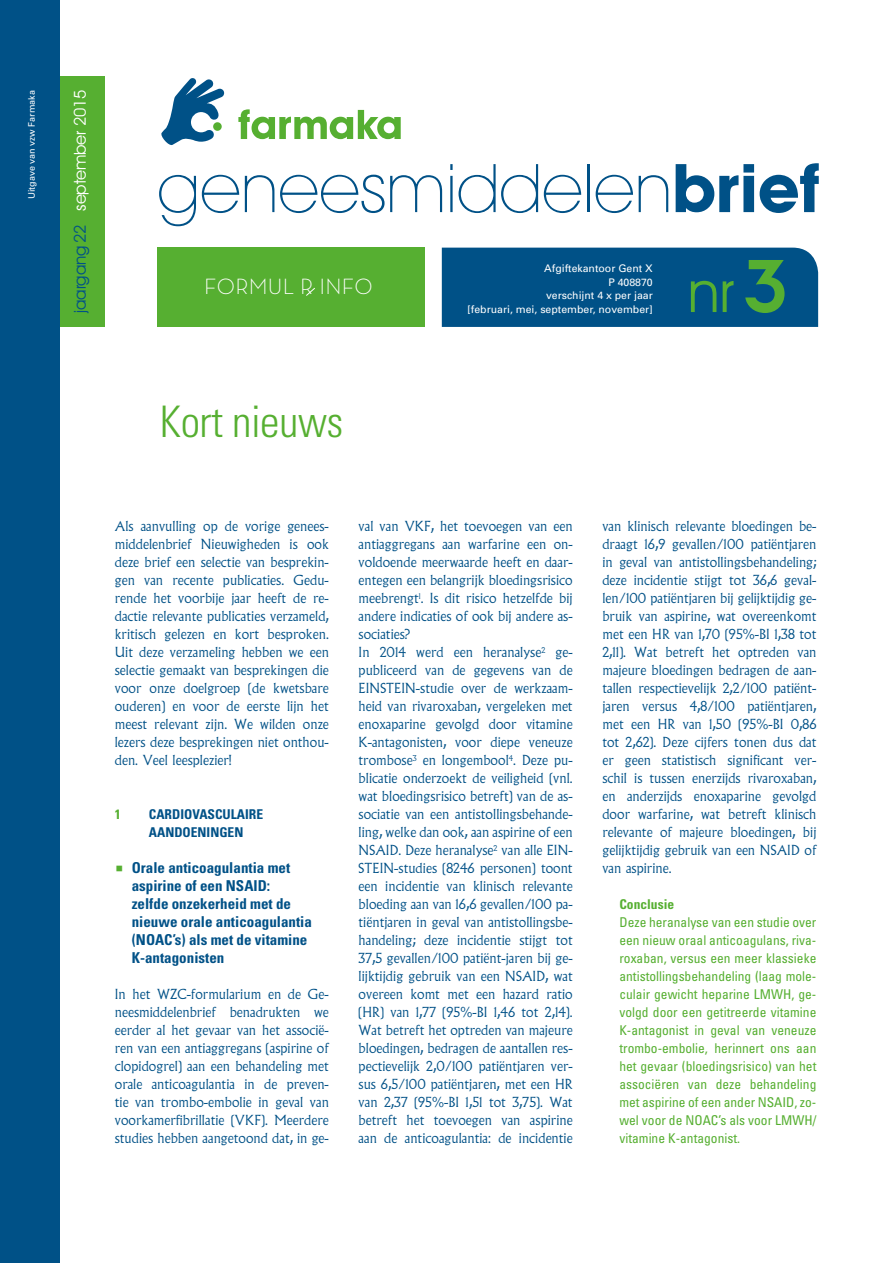
<style>
.page{position:relative;width:893px;height:1263px;background:#fff}
.page>*{position:absolute;margin:0;border:0;box-sizing:border-box;transform-origin:0 0}
.t1{font:200 67.5px "Avant Garde IT Cby BT";color:#005187}
.t2{font:57px "Avant Garde IT Cby BT";color:#56af31}
.t3{font:300 condensed 43.5px "Univers";letter-spacing:-.01em;color:#56af31}
.t4{font:300 22.5px "Neutra Text";letter-spacing:.01em;color:#fff}
.t5{font:16.5px "Avant Garde IT Cby BT";letter-spacing:-.01em;color:#fff}
.t6{font:16.5px "Avant Garde IT Cby BT";letter-spacing:-.01em;color:#005187}
.t7{font:700 condensed 15px/18px "Univers";color:#005187}
.t8{font:300 13.5px/18px "M Albertus";letter-spacing:.005em;color:#005187;text-align:justify}
.t9{font:condensed 13.5px/18px "Univers";color:#56af31;text-align:justify}
.t10{font:700 condensed 13.5px/18px "Univers";color:#005187}
.t11{font:700 condensed 13.5px "Univers";color:#56af31}
.t12{font:10.5px/13.5px "Univers";color:#fff;text-align:right}
.t13{font:9px "Univers";color:#fff}
.s1{font-weight:700}
.s2{font-family:"Chalet Tokyo";font-size:75px}
</style>
<div class="page">
<div style="left:54px;top:77px;width:51px;height:250px;background:#56af31"></div>
<div style="left:0;top:0;width:60px;height:1263px;background:#005187"></div>
<svg style="left:238px;top:109px;width:163px;height:30px"></svg>
<svg style="left:161px;top:78px;width:64px;height:67px"></svg>
<div style="left:442px;top:248px;width:376px;height:79px;background:#005187"></div>
<div style="left:157px;top:248px;width:268px;height:79px;background:#56af31"></div>
<svg style="left:306px;top:287px;width:9px;height:9px"></svg>
<p class="t13" style="left:26px;top:199px;width:111px;rotate:-90deg">Uitgave van vzw Farmaka</p>
<p class="t5" style="left:70px;top:211px;width:122px;rotate:-90deg">september 2015</p>
<p class="t6" style="left:70px;top:313px;width:89px;rotate:-90deg">jaargang 22</p>
<h1 class="t1" style="left:157px;top:147px;width:664px">geneesmiddelen<span class="s1">brief</span></h1>
<h3 class="t4" style="left:204px;top:273px;width:170px">FORMUL R INFO</h3>
<p class="t12" style="left:544px;top:262px;width:110px">Afgiftekantoor Gent X<br>P 408870<br>verschijnt 4 x per jaar</p>
<p class="t12" style="left:467px;top:302px;width:187px">[februari, mei, september, november]</p>
<h2 class="t2" style="left:688px;top:257px;width:101px">nr <span class="s2">3</span></h2>
<h3 class="t3" style="left:159px;top:395px;width:186px">Kort nieuws</h3>
<p class="t8" style="left:115px;top:517px;width:216px">Als aanvulling op de vorige genees&shy;middelenbrief Nieuwigheden is ook deze brief een selectie van besprekin&shy;gen van recente publicaties. Gedu&shy;rende het voorbije jaar heeft de re&shy;dactie relevante publicaties verzameld, kritisch gelezen en kort besproken.<br>Uit deze verzameling hebben we een selectie gemaakt van besprekingen die voor onze doelgroep (de kwetsbare ouderen) en voor de eerste lijn het meest relevant zijn. We wilden onze lezers deze besprekingen niet onthou&shy;den. Veel leesplezier!</p>
<p class="t11" style="left:115px;top:806px;width:7px">1</p>
<p class="t10" style="left:149px;top:805px;width:116px">CARDIOVASCULAIRE<br>AANDOENINGEN</p>
<p class="t7" style="left:132px;top:859px;width:182px">Orale anticoagulantia met aspirine of een NSAID:<br>zelfde onzekerheid met de nieuwe orale anticoagulantia (NOAC’s) als met de vitamine<br>K-antagonisten</p>
<p class="t8" style="left:115px;top:985px;width:216px">In het WZC-formularium en de Ge&shy;neesmiddelenbrief benadrukten we eerder al het gevaar van het associë&shy;ren van een antiaggregans (aspirine of clopidogrel) aan een behandeling met orale anticoagulantia in de preven&shy;tie van trombo-embolie in geval van voorkamerfibrillatie (VKF). Meerdere studies hebben aangetoond dat, in ge-</p>
<p class="t8" style="left:359px;top:517px;width:216px;text-align:left">val van VKF, het toevoegen van een antiaggregans aan warfarine een on&shy;voldoende meerwaarde heeft en daar&shy;entegen een belangrijk bloedingsrisico meebrengt<sup>1</sup>. Is dit risico hetzelfde bij andere indicaties of ook bij andere as&shy;sociaties?<br>In 2014 werd een heranalyse<sup>2</sup> ge&shy;publiceerd van de gegevens van de EINSTEIN-studie over de werkzaam&shy;heid van rivaroxaban, vergeleken met enoxaparine gevolgd door vitamine K-antagonisten, voor diepe veneuze trombose<sup>3</sup> en longembool<sup>4</sup>. Deze pu&shy;blicatie onderzoekt de veiligheid (vnl. wat bloedingsrisico betreft) van de as&shy;sociatie van een antistollingsbehande&shy;ling, welke dan ook, aan aspirine of een NSAID. Deze heranalyse<sup>2</sup> van alle EIN-STEIN-studies (8246 personen) toont een incidentie van klinisch relevante bloeding aan van 16,6 gevallen/100 pa&shy;tiëntjaren in geval van antistollingsbe&shy;handeling; deze incidentie stijgt tot 37,5 gevallen/100 patiënt-jaren bij ge&shy;lijktijdig gebruik van een NSAID, wat overeen komt met een hazard ratio (HR) van 1,77 (95%-BI 1,46 tot 2,14).<br>Wat betreft het optreden van majeure bloedingen, bedragen de aantallen res&shy;pectievelijk 2,0/100 patiëntjaren ver&shy;sus 6,5/100 patiëntjaren, met een HR van 2,37 (95%-BI 1,51 tot 3,75). Wat betreft het toevoegen van aspirine aan de anticoagulantia: de incidentie</p>
<p class="t8" style="left:602px;top:517px;width:216px">van klinisch relevante bloedingen be&shy;draagt 16,9 gevallen/100 patiëntjaren in geval van antistollingsbehandeling; deze incidentie stijgt tot 36,6 geval&shy;len/100 patiëntjaren bij gelijktijdig ge&shy;bruik van aspirine, wat overeenkomt met een HR van 1,70 (95%-BI 1,38 tot 2,11). Wat betreft het optreden van majeure bloedingen bedragen de aan&shy;tallen respectievelijk 2,2/100 patiënt&shy;jaren versus 4,8/100 patiëntjaren, met een HR van 1,50 (95%-BI 0,86 tot 2,62). Deze cijfers tonen dus dat er geen statistisch significant ver&shy;schil is tussen enerzijds rivaroxaban, en anderzijds enoxaparine gevolgd door warfarine, wat betreft klinisch relevante of majeure bloedingen, bij gelijktijdig gebruik van een NSAID of van aspirine.</p>
<p class="t11" style="left:619px;top:896px;width:56px">Conclusie</p>
<p class="t9" style="left:619px;top:913px;width:199px">Deze heranalyse van een studie over een nieuw oraal anticoagulans, riva&shy;roxaban, versus een meer klassieke antistollingsbehandeling (laag mole&shy;culair gewicht heparine LMWH, ge&shy;volgd door een getitreerde vitamine K-antagonist in geval van veneuze trombo-embolie, herinnert ons aan het gevaar (bloedingsrisico) van het associëren van deze behandeling met aspirine of een ander NSAID, zo&shy;wel voor de NOAC’s als voor LMWH/ vitamine K-antagonist.</p>
</div>
